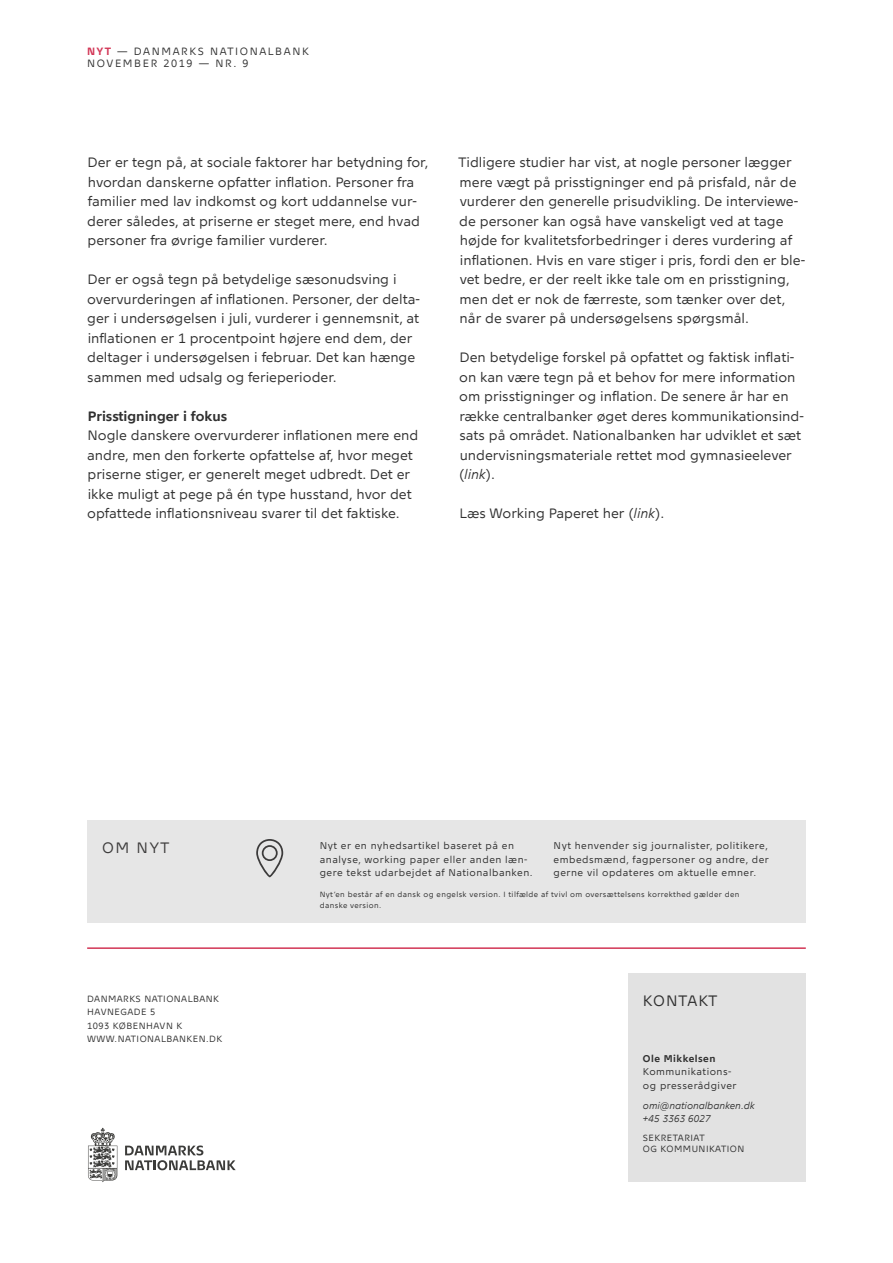
<style>
.page{position:relative;width:893px;height:1263px;background:#fff}
.page>*{position:absolute;margin:0;border:0;box-sizing:border-box;transform-origin:0 0}
.t1{font:15px "Nationalbank";letter-spacing:.055em;color:#303030}
.t2{font:15px "Nationalbank";color:#3c3b3b}
.Brød{font:13.5px/19.5px "Nationalbank";color:#303030}
.H3_mellemrubrik_9_13{font:700 13.5px "Nationalbank";color:#303030}
.t3{font:10.5px/12px "Nationalbank";letter-spacing:.15em;color:#303030}
.t4{font:9.75px/13.5px "Nationalbank";letter-spacing:.05em;color:#303030}
.t5{font:italic 9.75px/13.5px "Nationalbank";color:#303030}
.t6{font:700 9.75px "Nationalbank";letter-spacing:.05em;color:#303030}
.t7{font:9px/13.5px "Nationalbank";letter-spacing:.05em;color:#303030}
.t8{font:7.5px/10.5px "Nationalbank";letter-spacing:.05em;color:#303030}
.s1{font-weight:700;color:#d23656}
.s2{font-style:italic}
</style>
<div class="page">
<hr style="left:87px;top:947px;width:719px;height:2px;background:#d23656">
<div style="left:628px;top:973px;width:178px;height:208px;background:#e2e2e2"></div>
<svg style="left:88px;top:1128px;width:29px;height:54px"></svg>
<svg style="left:125px;top:1145px;width:111px;height:25px"></svg>
<div style="left:87px;top:821px;width:719px;height:102px;background:#e6e6e6"></div>
<svg style="left:256px;top:839px;width:27px;height:38px"></svg>
<p class="t3" style="left:87px;top:45px;width:223px"><span class="s1">NYT</span> — DANMARKS NATIONALBANK<br>NOVEMBER 2019 — NR. 9</p>
<p class="Brød" style="left:87px;top:153px;width:343px">Der er tegn på, at sociale faktorer har betydning for, hvordan danskerne opfatter inflation. Personer fra familier med lav indkomst og kort uddannelse vur&shy;derer således, at priserne er steget mere, end hvad personer fra øvrige familier vurderer.</p>
<p class="Brød" style="left:87px;top:270px;width:334px">Der er også tegn på betydelige sæsonudsving i overvurderingen af inflationen. Personer, der delta&shy;ger i undersøgelsen i juli, vurderer i gennemsnit, at inflationen er 1 procentpoint højere end dem, der deltager i undersøgelsen i februar. Det kan hænge sammen med udsalg og ferieperioder.</p>
<p class="H3_mellemrubrik_9_13" style="left:88px;top:408px;width:141px">Prisstigninger i fokus</p>
<p class="Brød" style="left:87px;top:426px;width:333px">Nogle danskere overvurderer inflationen mere end andre, men den forkerte opfattelse af, hvor meget priserne stiger, er generelt meget udbredt. Det er ikke muligt at pege på én type husstand, hvor det opfattede inflationsniveau svarer til det faktiske.</p>
<p class="Brød" style="left:459px;top:153px;width:348px">Tidligere studier har vist, at nogle personer lægger mere vægt på prisstigninger end på prisfald, når de vurderer den generelle prisudvikling. De interviewe&shy;de personer kan også have vanskeligt ved at tage højde for kvalitetsforbedringer i deres vurdering af inflationen. Hvis en vare stiger i pris, fordi den er ble&shy;vet bedre, er der reelt ikke tale om en prisstigning, men det er nok de færreste, som tænker over det, når de svarer på undersøgelsens spørgsmål.</p>
<p class="Brød" style="left:459px;top:348px;width:346px">Den betydelige forskel på opfattet og faktisk inflati&shy;on kan være tegn på et behov for mere information om prisstigninger og inflation. De senere år har en række centralbanker øget deres kommunikationsind&shy;sats på området. Nationalbanken har udviklet et sæt undervisningsmateriale rettet mod gymnasieelever (<span class="s2">link</span>).</p>
<p class="Brød" style="left:460px;top:504px;width:206px">Læs Working Paperet her (<span class="s2">link</span>).</p>
<p class="t2" style="left:102px;top:839px;width:69px">OM NYT</p>
<p class="t4" style="left:320px;top:839px;width:214px">Nyt er en nyhedsartikel baseret på en analyse, working paper eller anden læn&shy;gere tekst udarbejdet af Nationalbanken.</p>
<p class="t4" style="left:554px;top:839px;width:217px;text-align:justify">Nyt henvender sig journalister, politikere, embedsmænd, fagpersoner og andre, der gerne vil opdateres om aktuelle emner.</p>
<p class="t8" style="left:320px;top:889px;width:421px">Nyt’en består af en dansk og engelsk version. I tilfælde af tvivl om oversættelsens korrekthed gælder den danske version.</p>
<p class="t7" style="left:87px;top:992px;width:136px">DANMARKS NATIONALBANK<br>HAVNEGADE 5<br>1093 KØBENHAVN K<br>WWW.NATIONALBANKEN.DK</p>
<p class="t1" style="left:643px;top:991px;width:76px">KONTAKT</p>
<p class="t6" style="left:643px;top:1052px;width:74px">Ole Mikkelsen</p>
<p class="t4" style="left:643px;top:1065px;width:95px">Kommunikations&shy;og presserådgiver</p>
<p class="t5" style="left:643px;top:1098px;width:113px">omi@nationalbanken.dk +45 3363 6027</p>
<p class="t7" style="left:643px;top:1132px;width:103px;line-height:10.5px">SEKRETARIAT<br>OG KOMMUNIKATION</p>
</div>
